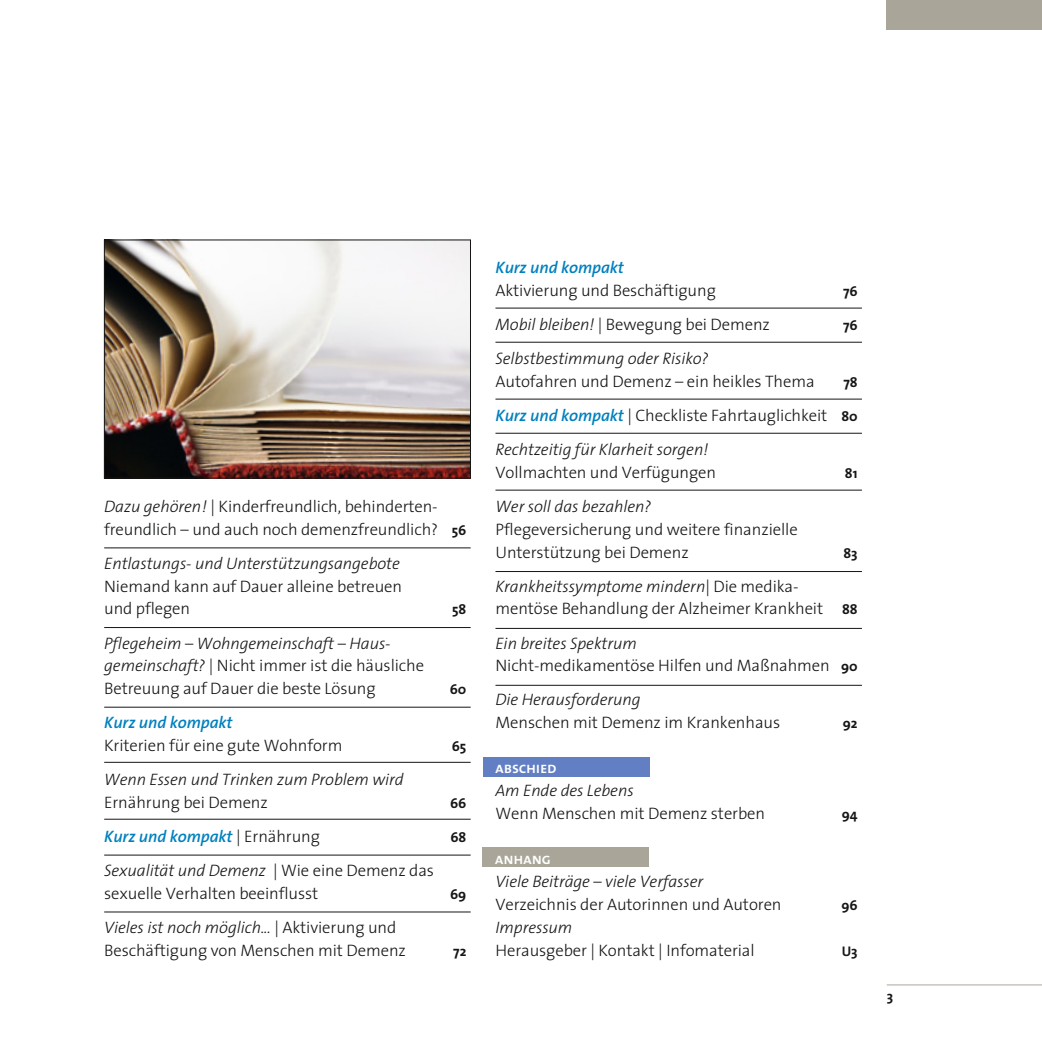
<style>
.page{position:relative;width:1042px;height:1042px;background:#fff}
.page>*{position:absolute;margin:0;border:0;box-sizing:border-box;transform-origin:0 0}
.t1{font:300 16.62px/22.8px "The Sans";letter-spacing:-.005em;color:#151616}
.t2{font:italic 300 16.62px/34.1px "The Sans";letter-spacing:-.005em;color:#151616}
.t3{font:italic 600 16.62px "The Sans";letter-spacing:-.005em;color:#0080be}
.t4{font:15.75px "The Sans Semi Bold Caps";letter-spacing:-.02em;color:#fff}
.t5{font:700 14px "The Sans";color:#151616}
.s1{font-style:italic}
.s2{font-weight:700;font-size:14px}
.s3{font-weight:300;font-style:normal;color:#151616}
.s4{font-weight:600;color:#0080be}
.s5{font-style:normal}
.s6{font-weight:700;font-style:normal;font-size:14px}
</style>
<div class="page">
<div style="left:483px;top:756px;width:166px;height:20px;background:#637fc4"></div>
<div style="left:482px;top:847px;width:167px;height:19px;background:#a9a699"></div>
<hr style="left:887px;top:984px;width:155px;height:1px;background:#a9a699">
<div style="left:887px;top:0;width:155px;height:30px;background:#a9a699"></div>
<hr style="left:104px;top:547px;width:367px;height:1px;background:#151616">
<hr style="left:104px;top:627px;width:367px;height:1px;background:#151616">
<hr style="left:104px;top:707px;width:367px;height:1px;background:#151616">
<hr style="left:104px;top:762px;width:367px;height:1px;background:#151616">
<hr style="left:104px;top:819px;width:367px;height:1px;background:#151616">
<hr style="left:104px;top:855px;width:367px;height:1px;background:#151616">
<hr style="left:104px;top:911px;width:367px;height:1px;background:#151616">
<hr style="left:495px;top:571px;width:367px;height:1px;background:#151616">
<hr style="left:495px;top:490px;width:367px;height:1px;background:#151616">
<hr style="left:495px;top:433px;width:367px;height:1px;background:#151616">
<hr style="left:495px;top:399px;width:367px;height:1px;background:#151616">
<hr style="left:495px;top:342px;width:367px;height:1px;background:#151616">
<hr style="left:495px;top:308px;width:367px;height:1px;background:#151616">
<hr style="left:495px;top:628px;width:367px;height:1px;background:#151616">
<hr style="left:495px;top:685px;width:367px;height:1px;background:#151616">
<img style="left:106px;top:242px;width:363px;height:234px">
<div style="left:104px;top:240px;width:367px;height:238px;border:1px solid #151616"></div>
<p class="t1" style="left:104px;top:497px;width:364px"><span class="s1">Dazu gehören!</span> | Kinderfreundlich, behinderten - freundlich – und auch noch demenzfreundlich? <span class="s2">56</span></p>
<p class="t2" style="left:104px;top:548px;width:297px">Entlastungs- und Unterstützungsangebote</p>
<p class="t1" style="left:104px;top:576px;width:299px">Niemand kann auf Dauer alleine betreuen und pflegen</p>
<p class="t5" style="left:452px;top:604px;width:16px">58</p>
<p class="t1" style="left:104px;top:633px;width:321px"><span class="s1">Pflegeheim – Wohngemeinschaft – Haus&shy;gemeinschaft?</span> | Nicht immer ist die häusliche<br>Betreuung auf Dauer die beste Lösung</p>
<p class="t5" style="left:450px;top:684px;width:18px">60</p>
<p class="t3" style="left:104px;top:716px;width:130px">Kurz und kompakt</p>
<p class="t1" style="left:104px;top:735px;width:240px">Kriterien für eine gute Wohnform</p>
<p class="t5" style="left:452px;top:741px;width:16px">65</p>
<p class="t2" style="left:104px;top:764px;width:301px">Wenn Essen und Trinken zum Problem wird</p>
<p class="t1" style="left:104px;top:792px;width:165px">Ernährung bei Demenz</p>
<p class="t5" style="left:450px;top:797px;width:18px">66</p>
<p class="t3" style="left:104px;top:830px;width:217px">Kurz und kompakt <span class="s3">| Ernährung</span></p>
<p class="t5" style="left:450px;top:832px;width:17px">68</p>
<p class="t1" style="left:104px;top:861px;width:331px"><span class="s1">Sexualität und Demenz</span> | Wie eine Demenz das sexuelle Verhalten beeinflusst</p>
<p class="t5" style="left:450px;top:888px;width:18px">69</p>
<p class="t1" style="left:104px;top:917px;width:303px"><span class="s1">Vieles ist noch möglich...</span> | Aktivierung und<br>Beschäftigung von Menschen mit Demenz</p>
<p class="t5" style="left:453px;top:945px;width:15px">72</p>
<p class="t3" style="left:495px;top:261px;width:130px">Kurz und kompakt</p>
<p class="t1" style="left:495px;top:280px;width:222px">Aktivierung und Beschäftigung</p>
<p class="t5" style="left:843px;top:286px;width:16px">76</p>
<p class="t1" style="left:495px;top:315px;width:276px"><span class="s1">Mobil bleiben!</span> | Bewegung bei Demenz</p>
<p class="t5" style="left:843px;top:320px;width:16px">76</p>
<p class="t2" style="left:495px;top:343px;width:215px">Selbstbestimmung oder Risiko?</p>
<p class="t1" style="left:495px;top:371px;width:321px">Autofahren und Demenz – ein heikles Thema</p>
<p class="t5" style="left:843px;top:377px;width:16px">78</p>
<p class="t2" style="left:495px;top:400px;width:364px"><span class="s4">Kurz und kompakt</span> <span class="s5">| Checkliste Fahrtauglichkeit</span> <span class="s6">80<br></span>Rechtzeitig für Klarheit sorgen!</p>
<p class="t1" style="left:495px;top:462px;width:222px">Vollmachten und Verfügungen</p>
<p class="t5" style="left:844px;top:468px;width:15px">81</p>
<p class="t2" style="left:495px;top:491px;width:157px">Wer soll das bezahlen?</p>
<p class="t1" style="left:495px;top:519px;width:304px">Pflegeversicherung und weitere finanzielle<br>Unterstützung bei Demenz</p>
<p class="t5" style="left:843px;top:547px;width:16px">83</p>
<p class="t1" style="left:495px;top:576px;width:364px"><span class="s1">Krankheitssymptome mindern</span>| Die medika&shy;mentöse Behandlung der Alzheimer Krankheit <span class="s2">88</span></p>
<p class="t1" style="left:495px;top:633px;width:364px"><span class="s1">Ein breites Spektrum<br></span>Nicht-medikamentöse Hilfen und Maßnahmen <span class="s2">90</span></p>
<p class="t2" style="left:495px;top:684px;width:147px">Die Herausforderung</p>
<p class="t1" style="left:495px;top:713px;width:286px">Menschen mit Demenz im Krankenhaus</p>
<p class="t5" style="left:843px;top:718px;width:16px">92</p>
<p class="t4" style="left:495px;top:759px;width:63px">abschied</p>
<p class="t2" style="left:495px;top:775px;width:140px">Am Ende des Lebens</p>
<p class="t1" style="left:495px;top:804px;width:271px">Wenn Menschen mit Demenz sterben</p>
<p class="t5" style="left:842px;top:809px;width:17px">94</p>
<p class="t4" style="left:495px;top:849px;width:57px">anhang</p>
<p class="t2" style="left:495px;top:866px;width:209px">Viele Beiträge – viele Verfasser</p>
<p class="t1" style="left:495px;top:895px;width:288px">Verzeichnis der Autorinnen und Autoren</p>
<p class="t5" style="left:841px;top:900px;width:18px">96</p>
<p class="t2" style="left:495px;top:912px;width:78px">Impressum</p>
<p class="t1" style="left:495px;top:940px;width:261px">Herausgeber | Kontakt | Infomaterial</p>
<p class="t5" style="left:842px;top:945px;width:17px">U3</p>
<p class="t5" style="left:887px;top:991px;width:8px">3</p>
</div>
